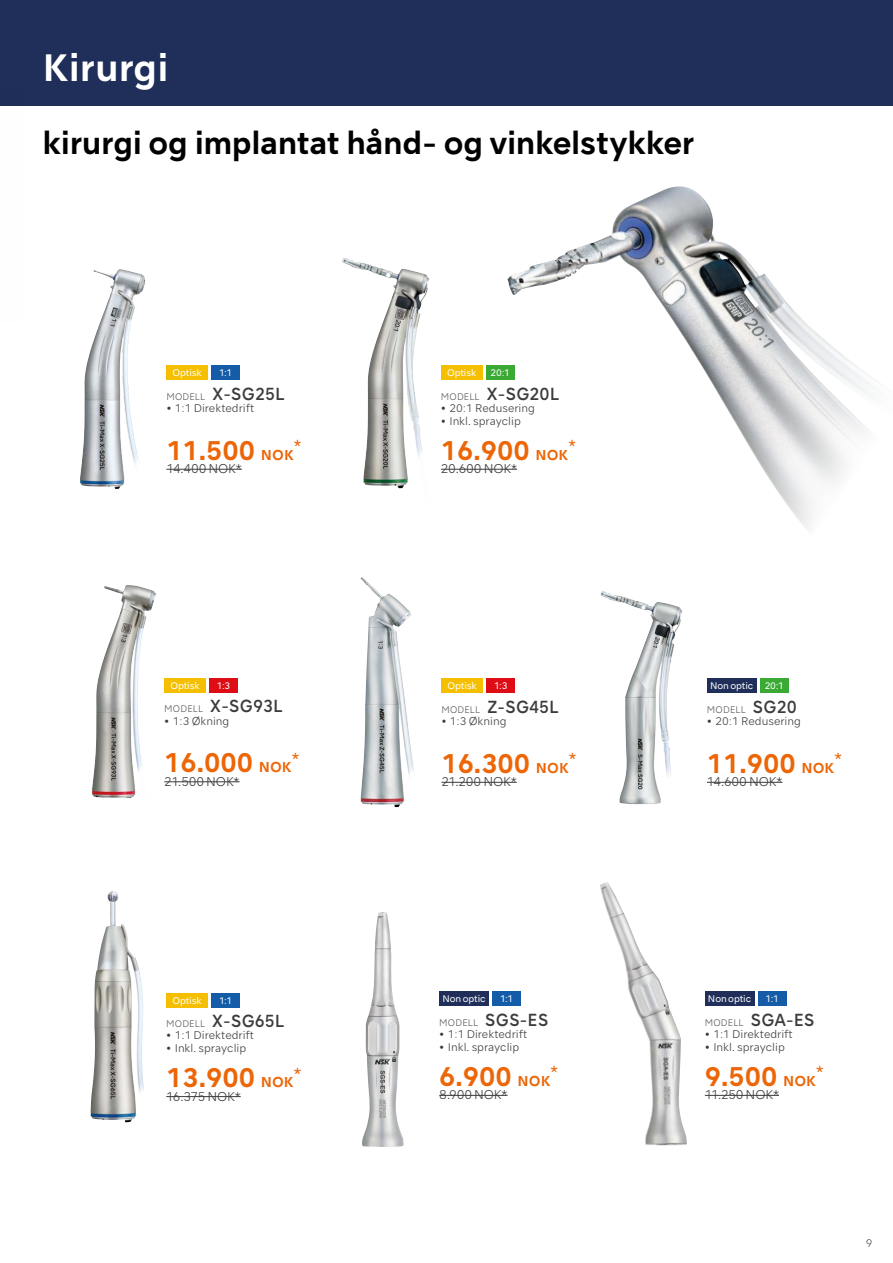
<style>
.page{position:relative;width:893px;height:1263px;background:#fff}
.page>*{position:absolute;margin:0;border:0;box-sizing:border-box;transform-origin:0 0}
.t1{font:700 36px "NSKTSRE";color:#fff}
.t2{font:700 30px "NSKTSRE";letter-spacing:-.015em;color:#000}
.t3{font:700 25.5px "NSKTSRE";color:#ec6608}
.t4{font:500 16.5px "NSKTSRE";color:#3c3c3b;scale:.95 1}
.t5{font:14.85px "NSKTSRE";color:#ec6608}
.t6{font:300 12px "NSKTSRE";letter-spacing:-.015em;color:#3c3c3b}
.t7{font:300 10.5px "NSKTSRE";color:#3c3c3b}
.t8{font:300 10.5px "NSKTSRE";color:#575756}
.t9{font:9px "NSKTSRE";letter-spacing:-.015em;color:#fff}
.t10{font:300 9px "NSKTSRE";letter-spacing:.025em;color:#575756;scale:.95 1}
.s1{font-weight:300;font-size:9px;color:#575756}
.s2{font-size:13.5px}
.s3{font-weight:500;font-size:16.5px;color:#3c3c3b}
</style>
<div class="page">
<div style="left:0;top:0;width:893px;height:106px;background:#202f5a"></div>
<img style="left:600px;top:882px;width:87px;height:264px">
<img style="left:619px;top:629px;width:45px;height:175px">
<img style="left:91px;top:891px;width:45px;height:231px">
<img style="left:362px;top:912px;width:42px;height:235px">
<img style="left:104px;top:585px;width:25px;height:29px">
<img style="left:361px;top:577px;width:53px;height:231px">
<img style="left:80px;top:270px;width:44px;height:219px">
<img style="left:342px;top:260px;width:71px;height:228px">
<img style="left:507px;top:187px;width:363px;height:442px">
<div style="left:441px;top:366px;width:41px;height:14px;background:#f5bf00"></div>
<div style="left:486px;top:366px;width:28px;height:14px;background:#3baa35"></div>
<hr style="left:441px;top:469px;width:76px;height:1px;background:#3c3c3b">
<div style="left:441px;top:679px;width:42px;height:14px;background:#f5bf00"></div>
<div style="left:487px;top:679px;width:28px;height:14px;background:#de0c15"></div>
<hr style="left:441px;top:782px;width:76px;height:1px;background:#3c3c3b">
<div style="left:166px;top:366px;width:42px;height:14px;background:#f5bf00"></div>
<div style="left:212px;top:366px;width:28px;height:14px;background:#155ca8"></div>
<hr style="left:166px;top:469px;width:76px;height:1px;background:#3c3c3b">
<div style="left:707px;top:679px;width:49px;height:14px;background:#202f5a"></div>
<div style="left:760px;top:679px;width:28px;height:14px;background:#3baa35"></div>
<hr style="left:707px;top:782px;width:75px;height:1px;background:#3c3c3b">
<div style="left:164px;top:678px;width:42px;height:14px;background:#f5bf00"></div>
<div style="left:210px;top:678px;width:28px;height:14px;background:#de0c15"></div>
<hr style="left:164px;top:781px;width:76px;height:1px;background:#3c3c3b">
<div style="left:166px;top:993px;width:42px;height:14px;background:#f5bf00"></div>
<div style="left:212px;top:993px;width:28px;height:14px;background:#155ca8"></div>
<hr style="left:166px;top:1096px;width:75px;height:1px;background:#3c3c3b">
<div style="left:439px;top:992px;width:50px;height:14px;background:#202f5a"></div>
<div style="left:493px;top:992px;width:28px;height:14px;background:#155ca8"></div>
<hr style="left:439px;top:1095px;width:68px;height:1px;background:#3c3c3b">
<div style="left:705px;top:992px;width:49px;height:14px;background:#202f5a"></div>
<div style="left:758px;top:992px;width:28px;height:14px;background:#155ca8"></div>
<hr style="left:705px;top:1095px;width:74px;height:1px;background:#3c3c3b">
<h1 class="t1" style="left:42px;top:43px;width:128px">Kirurgi</h1>
<h2 class="t2" style="left:43px;top:123px;width:654px">kirurgi og implantat hånd- og vinkelstykker</h2>
<p class="t9" style="left:172px;top:367px;width:31px">Optisk</p>
<p class="t9" style="left:219px;top:367px;width:15px">1:1</p>
<h3 class="t4" style="left:166px;top:382px;width:126px"><span class="s1">MODELL</span> X-SG25L</h3>
<p class="t7" style="left:166px;top:401px;width:89px">• 1:1 Direktedrift</p>
<h3 class="t3" style="left:166px;top:433px;width:129px">11.500 <span class="s2">NOK</span></h3>
<h3 class="t5" style="left:294px;top:436px;width:9px">*</h3>
<p class="t6" style="left:166px;top:461px;width:77px">14.400 NOK*</p>
<p class="t9" style="left:447px;top:367px;width:31px">Optisk</p>
<p class="t9" style="left:491px;top:367px;width:21px">20:1</p>
<h3 class="t4" style="left:441px;top:382px;width:126px"><span class="s1">MODELL</span> X-SG20L</h3>
<p class="t7" style="left:441px;top:401px;width:95px">• 20:1 Redusering</p>
<p class="t7" style="left:441px;top:414px;width:81px">• Inkl. sprayclip</p>
<h3 class="t3" style="left:441px;top:433px;width:129px">16.900 <span class="s2">NOK</span></h3>
<h3 class="t5" style="left:568px;top:436px;width:9px">*</h3>
<p class="t6" style="left:441px;top:461px;width:78px">20.600 NOK*</p>
<p class="t9" style="left:170px;top:679px;width:31px">Optisk</p>
<p class="t9" style="left:217px;top:679px;width:15px">1:3</p>
<h3 class="t4" style="left:164px;top:695px;width:126px"><span class="s1">MODELL</span> X-SG93L</h3>
<p class="t7" style="left:164px;top:714px;width:67px">• 1:3 Økning</p>
<h3 class="t3" style="left:164px;top:745px;width:129px">16.000 <span class="s2">NOK</span></h3>
<h3 class="t5" style="left:292px;top:748px;width:9px">*</h3>
<p class="t6" style="left:164px;top:773px;width:77px">21.500 NOK*</p>
<p class="t9" style="left:447px;top:680px;width:31px">Optisk</p>
<p class="t9" style="left:494px;top:680px;width:15px">1:3</p>
<h3 class="t4" style="left:441px;top:695px;width:125px"><span class="s1">MODELL</span> Z-SG45L</h3>
<p class="t7" style="left:441px;top:714px;width:67px">• 1:3 Økning</p>
<h3 class="t3" style="left:441px;top:746px;width:129px">16.300 <span class="s2">NOK</span></h3>
<h3 class="t5" style="left:569px;top:749px;width:9px">*</h3>
<p class="t6" style="left:441px;top:774px;width:77px">21.200 NOK*</p>
<p class="t9" style="left:710px;top:680px;width:45px">Non optic</p>
<p class="t9" style="left:765px;top:680px;width:21px">20:1</p>
<p class="t10" style="left:707px;top:703px;width:96px">MODELL <span class="s3">SG20</span></p>
<p class="t7" style="left:707px;top:714px;width:95px">• 20:1 Redusering</p>
<h3 class="t3" style="left:707px;top:746px;width:129px">11.900 <span class="s2">NOK</span></h3>
<h3 class="t5" style="left:834px;top:749px;width:9px">*</h3>
<p class="t6" style="left:707px;top:774px;width:77px">14.600 NOK*</p>
<p class="t9" style="left:172px;top:994px;width:31px">Optisk</p>
<p class="t9" style="left:219px;top:994px;width:15px">1:1</p>
<h3 class="t4" style="left:166px;top:1010px;width:126px"><span class="s1">MODELL</span> X-SG65L</h3>
<p class="t7" style="left:166px;top:1028px;width:89px">• 1:1 Direktedrift</p>
<p class="t7" style="left:166px;top:1041px;width:81px">• Inkl. sprayclip</p>
<h3 class="t3" style="left:166px;top:1060px;width:129px">13.900 <span class="s2">NOK</span></h3>
<h3 class="t5" style="left:294px;top:1063px;width:9px">*</h3>
<p class="t6" style="left:166px;top:1088px;width:76px">16.375 NOK*</p>
<p class="t9" style="left:442px;top:993px;width:45px">Non optic</p>
<p class="t9" style="left:500px;top:993px;width:15px">1:1</p>
<p class="t10" style="left:439px;top:1016px;width:116px">MODELL <span class="s3">SGS-ES</span></p>
<p class="t7" style="left:439px;top:1027px;width:89px">• 1:1 Direktedrift</p>
<p class="t7" style="left:439px;top:1040px;width:81px">• Inkl. sprayclip</p>
<h3 class="t3" style="left:439px;top:1059px;width:113px">6.900 <span class="s2">NOK</span></h3>
<h3 class="t5" style="left:551px;top:1062px;width:9px">*</h3>
<p class="t6" style="left:439px;top:1087px;width:70px">8.900 NOK*</p>
<p class="t9" style="left:708px;top:993px;width:45px">Non optic</p>
<p class="t9" style="left:766px;top:993px;width:15px">1:1</p>
<p class="t10" style="left:705px;top:1016px;width:117px">MODELL <span class="s3">SGA-ES</span></p>
<p class="t7" style="left:705px;top:1027px;width:89px">• 1:1 Direktedrift</p>
<p class="t7" style="left:705px;top:1040px;width:81px">• Inkl. sprayclip</p>
<h3 class="t3" style="left:705px;top:1059px;width:113px">9.500 <span class="s2">NOK</span></h3>
<h3 class="t5" style="left:816px;top:1062px;width:9px">*</h3>
<p class="t6" style="left:705px;top:1087px;width:76px">11.250 NOK*</p>
<p class="t8" style="left:866px;top:1236px;width:8px">9</p>
</div>
